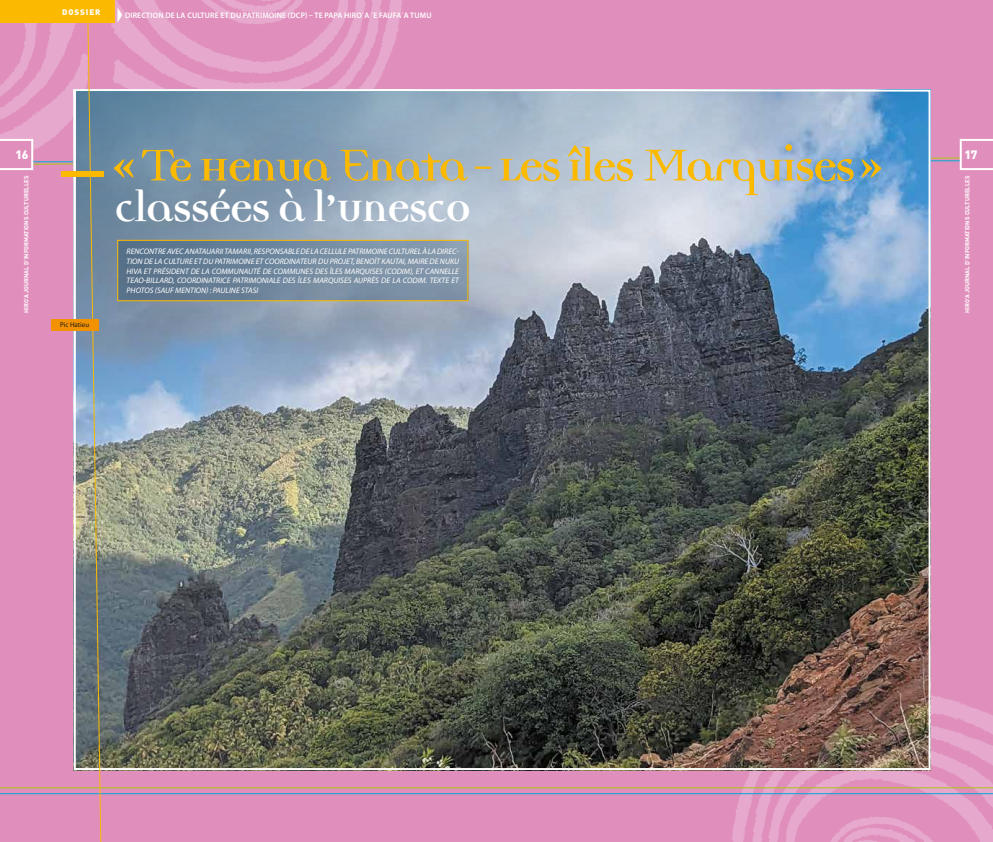
<style>
.page{position:relative;width:993px;height:842px;background:#fff}
.page>*{position:absolute;margin:0;border:0;box-sizing:border-box;transform-origin:0 0}
.t1{font:700 50.7px "Democratica";letter-spacing:-.05em;color:#fbba00}
.t2{font:700 47.6px "Democratica";letter-spacing:-.035em;color:#fff}
.t3{font:900 12px "DIN";color:#fff}
.t4{font:italic 8px/9.6px "Myriad Pro";color:#fff;text-align:justify}
.t5{font:600 8px "Myriad Pro";letter-spacing:.02em;color:#fff}
.t6{font:900 8px "DIN";letter-spacing:.12em;color:#fff}
.t7{font:7px "Myriad Pro";color:#1d1d1b}
.t8{font:700 6px "DIN";color:#fff}
.s1{font-weight:400;font-size:72.2px}
</style>
<div class="page">
<img style="left:0;top:0;width:992px;height:842px">
<div style="left:118px;top:240px;width:350px;height:61px;background:linear-gradient(to right,#57718a,#899db0)"></div>
<div style="left:117px;top:240px;width:351px;height:61px;border:1px solid #fbba00"></div>
<div style="left:61px;top:171px;width:42px;height:6px;background:#fbba00"></div>
<div style="left:51px;top:319px;width:47px;height:11px;background:#f39200"></div>
<p class="t6" style="left:62px;top:6px;width:40px">DOSSIER</p>
<p class="t5" style="left:125px;top:10px;width:81px">DIRECTION DE LA CULTURE</p>
<p class="t5" style="left:220px;top:10px;width:32px">ET DU PATRI</p>
<p class="t5" style="left:262px;top:10px;width:169px">MOINE (DCP) – TE PAPA HIRO΄A ΄E FAU FA΄A TUMU</p>
<h3 class="t3" style="left:15px;top:147px;width:14px">16</h3>
<p class="t8" style="left:22px;top:313px;width:138px;rotate:-90deg">HIRO’A JOURNAL D’IN FORMATIONSCULTURELLES</p>
<p class="t7" style="left:60px;top:321px;width:31px">Pic Hatieu</p>
<h1 class="t1" style="left:113px;top:143px;width:769px">« <span class="s1">T</span>e Henua <span class="s1">E</span>nata - Les îles <span class="s1">M</span>arquises »</h1>
<h2 class="t2" style="left:115px;top:186px;width:358px">classées à l’Unesco</h2>
<p class="t4" style="left:126px;top:247px;width:104px">RENCONTRE AVEC ANATAUARII TAMA</p>
<p class="t4" style="left:126px;top:247px;width:334px;text-indent:117px">RII, RESPONSABLE DE LA CELLULE PA TRIMOINE CULTUREL À LA DIREC-TION DE LA CULTURE ET DU PATRIMOINE ET COORDINATEUR DU PROJET, BENOÎT KAUTAI, MA IRE DE NUKU HIVA ET PRÉSIDENT DE LA COMM UNAUTÉ DE COMM UNES DES ÎLES MARQUISES (CODIM), ET CANNELLE TEAO-BILLARD, COORDINATRICE PATRIMONIALE DES ÎLES MARQUISES AUPRÈS DE LA CODIM. TEXTE ET PHOTOS (SAUF MENTION) : PAULINE STASI</p>
<h3 class="t3" style="left:964px;top:147px;width:14px">17</h3>
<p class="t8" style="left:963px;top:313px;width:138px;rotate:-90deg">HIRO’A JOURNAL D’IN FORMATIONSCULTURELLES</p>
</div>
